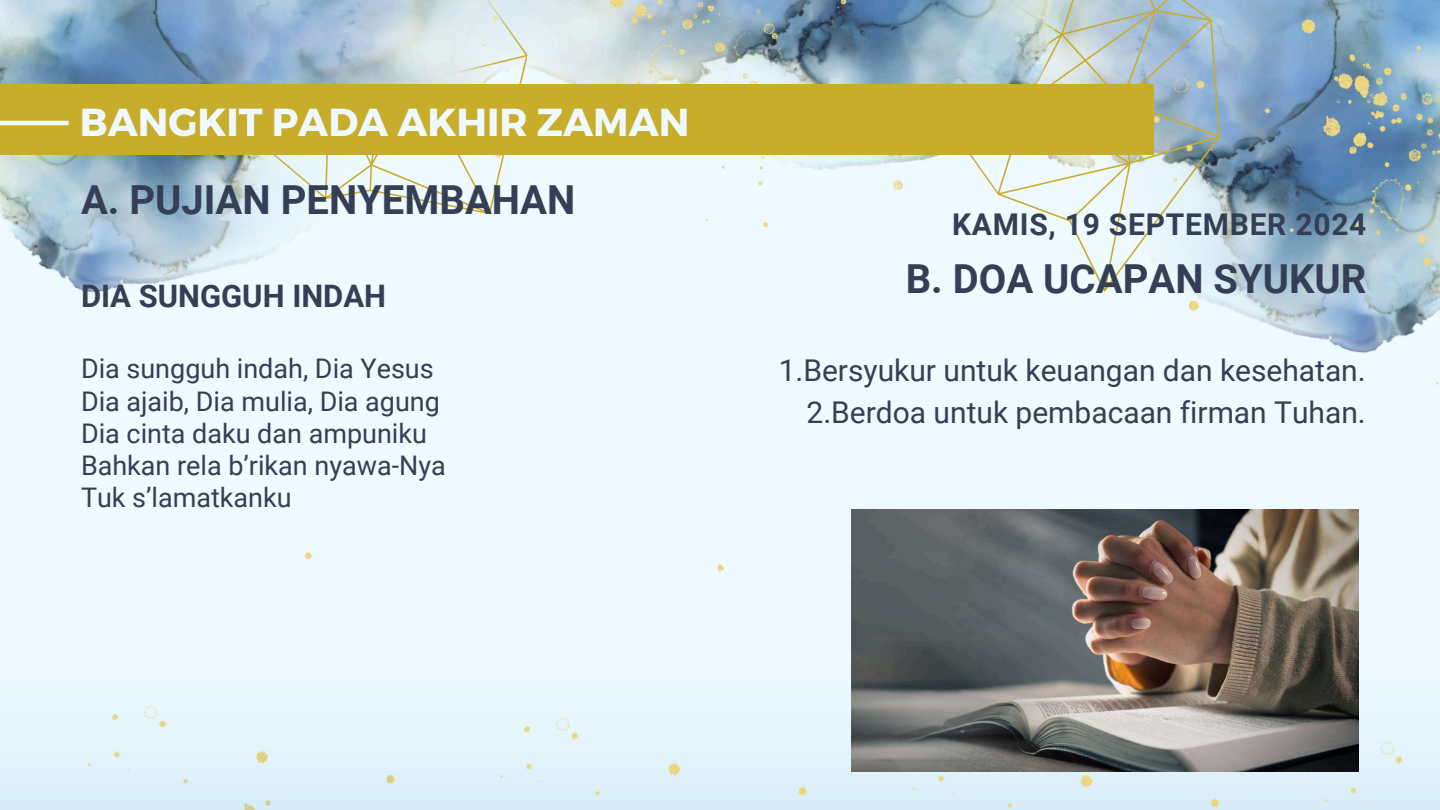
<style>
.page{position:relative;width:1440px;height:810px;background:#eefaff}
.page>*{position:absolute;margin:0;border:0;box-sizing:border-box;transform-origin:0 0}
.t1{font:700 40px "Roboto";color:#343f56}
.t2{font:700 39px "Montserrat";color:#eefaff}
.t3{font:700 31px "Roboto";color:#343f56}
.t4{font:30px/42px "Roboto";color:#343f56;text-align:right}
.t5{font:700 30px "Roboto";letter-spacing:.025em;color:#343f56}
.t6{font:27px/32.2px "Roboto";color:#343f56}
</style>
<div class="page">
<svg style="left:1092px;top:0;width:62px;height:292px"></svg>
<img style="left:903px;top:0;width:217px;height:268px">
<img style="left:1154px;top:0;width:286px;height:385px">
<img style="left:679px;top:0;width:224px;height:227px">
<img style="left:0;top:706px;width:355px;height:104px">
<img style="left:355px;top:564px;width:413px;height:246px">
<div style="left:768px;top:751px;width:412px;height:59px;background:#ddeffa"></div>
<div style="left:1180px;top:740px;width:260px;height:70px;background:#ddf0fa"></div>
<img style="left:0;top:0;width:679px;height:293px">
<div style="left:0;top:85px;width:1154px;height:70px;background:#c8ad2c"></div>
<hr style="left:0;top:121px;width:69px;height:4px;background:#eefaff">
<img style="left:851px;top:509px;width:508px;height:262px">
<h2 class="t2" style="left:80px;top:97px;width:611px">BANGKIT PADA AKHIR ZAMAN</h2>
<h1 class="t1" style="left:81px;top:177px;width:496px">A. PUJIAN PENYEMBAHAN</h1>
<p class="t3" style="left:81px;top:278px;width:307px">DIA SUNGGUH INDAH</p>
<p class="t6" style="left:81px;top:353px;width:366px">Dia sungguh indah, Dia Yesus<br>Dia ajaib, Dia mulia, Dia agung<br>Dia cinta daku dan ampuniku<br>Bahkan rela b’rikan nyawa-Nya<br>Tuk s’lamatkanku</p>
<p class="t5" style="left:952px;top:207px;width:416px">KAMIS, 19 SEPTEMBER 2024</p>
<h1 class="t1" style="left:906px;top:256px;width:462px">B. DOA UCAPAN SYUKUR</h1>
<p class="t4" style="left:779px;top:350px;width:589px">1.Bersyukur untuk keuangan dan kesehatan.<br>2.Berdoa untuk pembacaan firman Tuhan.</p>
</div>
